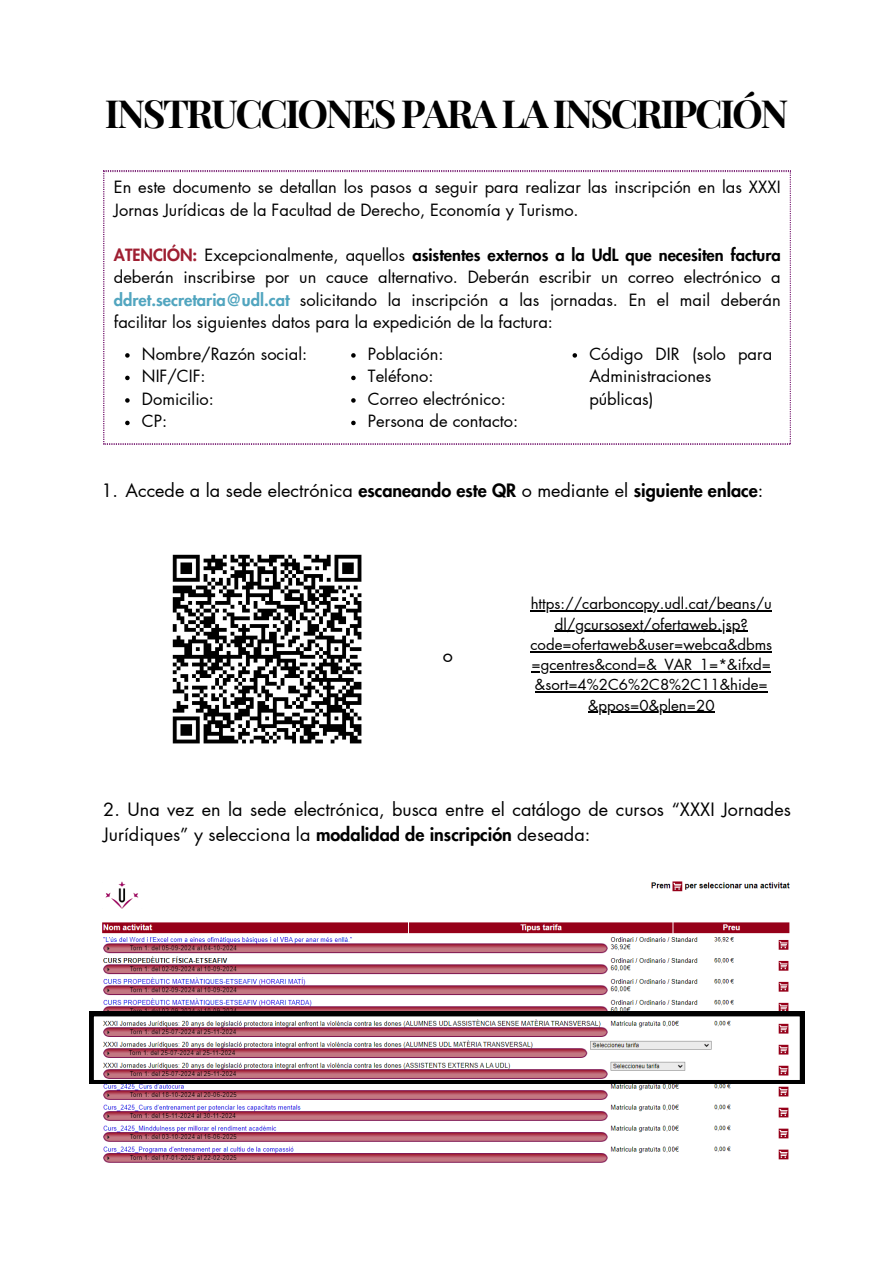
<style>
.page{position:relative;width:894px;height:1264px;background:#fff}
.page>*{position:absolute;margin:0;border:0;box-sizing:border-box;transform-origin:0 0}
.t1{font:700 38.85px "Playfair Display";letter-spacing:-.06em;color:#000}
.t2{font:18px/24.8px "Futura LT Pro";color:#000}
.t3{font:16.5px/22.5px "Futura LT Pro";color:#000}
.t4{font:15px/20.2px "Futura LT Pro";color:#000;text-align:center}
.s1{font-weight:800;color:#9f1f32}
.s2{font-weight:800}
.s3{font-weight:800;color:#51a5bf}
</style>
<div class="page">
<img style="left:89px;top:881px;width:715px;height:282px">
<img style="left:89px;top:1011px;width:715px;height:72px">
<svg style="left:103px;top:171px;width:687px;height:273px"></svg>
<img style="left:172px;top:554px;width:190px;height:190px">
<hr style="left:530px;top:610px;width:241px;height:1px;background:#000">
<hr style="left:554px;top:630px;width:193px;height:2px;background:#000">
<hr style="left:530px;top:651px;width:242px;height:1px;background:#000">
<hr style="left:531px;top:671px;width:240px;height:1px;background:#000">
<hr style="left:534px;top:691px;width:233px;height:1px;background:#000">
<hr style="left:588px;top:711px;width:126px;height:2px;background:#000">
<svg style="left:125px;top:353px;width:5px;height:4px"></svg>
<svg style="left:125px;top:375px;width:5px;height:5px"></svg>
<svg style="left:125px;top:398px;width:5px;height:4px"></svg>
<svg style="left:125px;top:420px;width:5px;height:5px"></svg>
<svg style="left:351px;top:353px;width:4px;height:4px"></svg>
<svg style="left:351px;top:375px;width:4px;height:5px"></svg>
<svg style="left:351px;top:398px;width:4px;height:4px"></svg>
<svg style="left:351px;top:420px;width:4px;height:5px"></svg>
<svg style="left:572px;top:353px;width:5px;height:4px"></svg>
<h2 class="t1" style="left:105px;top:86px;width:685px">INSTRUCCIONES PARA LA INSCRIPCIÓN</h2>
<p class="t3" style="left:114px;top:176px;width:668px">En este documento se detallan los pasos a seguir para realizar las inscripción en las XXXI<br>Jornas Jurídicas de la Facultad de Derecho, Economía y Turismo.</p>
<p class="t3" style="left:114px;top:244px;width:668px;text-align:justify"><span class="s1">ATENCIÓN:</span> Excepcionalmente, aquellos <span class="s2">asistentes externos a la UdL que necesiten factura </span>deberán inscribirse por un cauce alternativo. Deberán escribir un correo electrónico a <span class="s3">ddret.secretaria@udl.cat</span> solicitando la inscripción a las jornadas. En el mail deberán facilitar los siguientes datos para la expedición de la factura:</p>
<p class="t3" style="left:142px;top:343px;width:167px">Nombre/Razón social:</p>
<p class="t3" style="left:142px;top:366px;width:65px">NIF/CIF:</p>
<p class="t3" style="left:142px;top:388px;width:74px">Domicilio:</p>
<p class="t3" style="left:142px;top:411px;width:27px">CP:</p>
<h2 class="t3" style="left:368px;top:343px;width:77px">Población:</h2>
<p class="t3" style="left:368px;top:366px;width:152px">Teléfono:<br>Correo electrónico:<br>Persona de contacto:</p>
<p class="t3" style="left:589px;top:343px;width:184px">Código DIR (solo para<br>Administraciones públicas)</p>
<p class="t2" style="left:101px;top:478px;width:663px">1. Accede a la sede electrónica <span class="s2">escaneando este QR</span> o mediante el <span class="s2">siguiente enlace</span>:</p>
<p class="t2" style="left:442px;top:644px;width:12px">o</p>
<p class="t4" style="left:530px;top:594px;width:243px">https://carboncopy.udl.cat/beans/u</p>
<p class="t4" style="left:530px;top:614px;width:243px">dl/gcursosext/ofertaweb.jsp? code=ofertaweb&amp;user=webca&amp;dbms</p>
<p class="t4" style="left:531px;top:655px;width:241px;text-align:left">=gcentres&amp;cond=&amp;_VAR_1=*&amp;ifxd= &amp;sort=4%2C6%2C8%2C11&amp;hide=</p>
<p class="t4" style="left:588px;top:695px;width:128px">&amp;ppos=0&amp;plen=20</p>
<h2 class="t2" style="left:103px;top:797px;width:688px">2. Una vez en la sede electrónica, busca entre el catálogo de cursos “XXXI Jornades<br>Jurídiques” y selecciona la <span class="s2">modalidad de inscripción</span> deseada:</h2>
</div>
